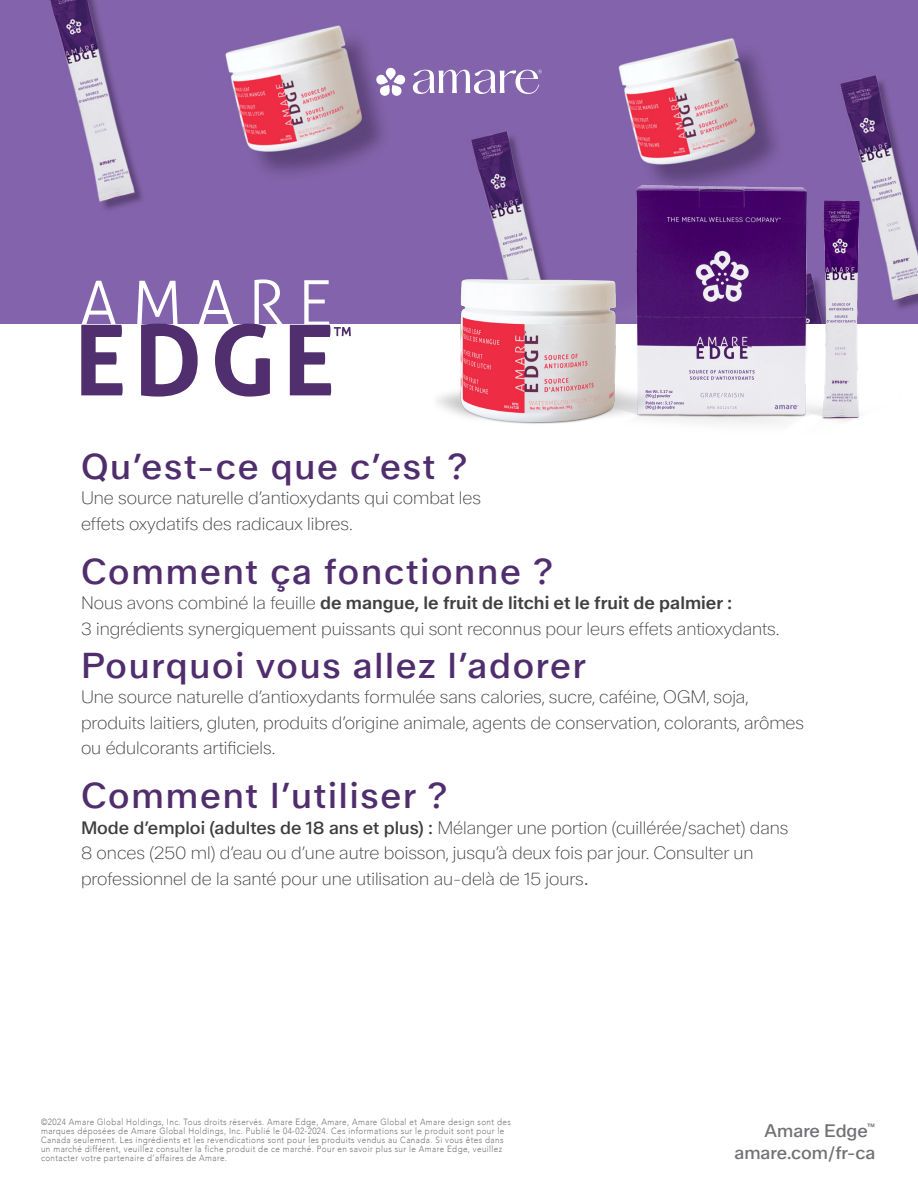
<style>
.page{position:relative;width:918px;height:1188px;background:#fff}
.page>*{position:absolute;margin:0;border:0;box-sizing:border-box;transform-origin:0 0}
.t1{font:36px "Amare Walter Neue";letter-spacing:.05em;color:#502d6d}
.t2{font:18px/25.5px "Amare Walter Neue Leicht";color:#3e3e3f}
.t3{font:18px/25.5px "Amare Walter Neue Leicht";color:#413f41}
.t4{font:18px/21.6px "Amare Walter Neue Variable";color:#717275;text-align:right}
.t5{font:300 9px/9px "Avenir";letter-spacing:.05em;color:#717275;scale:.9 1}
.s1{font-family:"Amare Walter Neue Mittel"}
.s2{font-family:"Amare Walter Neue"}
.s3{font-family:"Avenir"}
</style>
<div class="page">
<img style="left:0;top:0;width:918px;height:324px">
<svg style="left:376px;top:68px;width:166px;height:28px"></svg>
<img style="left:576px;top:141px;width:338px;height:283px">
<img style="left:417px;top:210px;width:238px;height:214px">
<svg style="left:81px;top:281px;width:42px;height:114px"></svg>
<svg style="left:137px;top:279px;width:147px;height:118px"></svg>
<svg style="left:290px;top:280px;width:61px;height:115px"></svg>
<p class="t1" style="left:81px;top:444px;width:388px">Qu’est-ce que c’est ?</p>
<p class="t2" style="left:81px;top:486px;width:402px">Une source naturelle d’antioxydants qui combat les</p>
<p class="t2" style="left:81px;top:511px;width:273px">effets oxydatifs des radicaux libres.</p>
<p class="t1" style="left:81px;top:549px;width:474px">Comment ça fonctionne ?</p>
<p class="t3" style="left:81px;top:590px;width:700px">Nous avons combiné la feuille <span class="s1">de mangue, le fruit de litchi et le fruit de palmier :<br></span>3 ingrédients synergiquement puissants qui sont reconnus pour leurs effets antioxydants.</p>
<p class="t1" style="left:81px;top:643px;width:507px">Pourquoi vous allez l’adorer</p>
<p class="t2" style="left:81px;top:685px;width:725px">Une source naturelle d’antioxydants formulée sans calories, sucre, caféine, OGM, soja, produits laitiers, gluten, produits d’origine animale, agents de conservation, colorants, arômes ou édulcorants artificiels.</p>
<p class="t1" style="left:81px;top:773px;width:368px">Comment l’utiliser ?</p>
<p class="t2" style="left:81px;top:815px;width:709px"><span class="s2">Mode d’emploi (adultes de 18 ans et plus) :</span> Mélanger une portion (cuillérée/sachet) dans<br>8 onces (250 ml) d’eau ou d’une autre boisson, jusqu’à deux fois par jour. Consulter un professionnel de la santé pour une utilisation au-delà de 15 jours<span class="s3">.</span></p>
<p class="t5" style="left:41px;top:1117px;width:523px">©2024 Amare Global Holdings, Inc. Tous droits réservés. Amare Edge, Amare, Amare Global et Amare design sont des marques déposées de Amare Global Holdings, Inc. Publié le 04-02-2024. Ces informations sur le produit sont pour le Canada seulement. Les ingrédients et les revendications sont pour les produits vendus au Canada. Si vous êtes dans un marché différent, veuillez consulter la fiche produit de ce marché. Pour en savoir plus sur le Amare Edge, veuillez contacter votre partenaire d’affaires de Amare.</p>
<p class="t4" style="left:734px;top:1121px;width:142px">Amare Edge<sup>™ </sup>amare.com/fr-ca</p>
</div>
